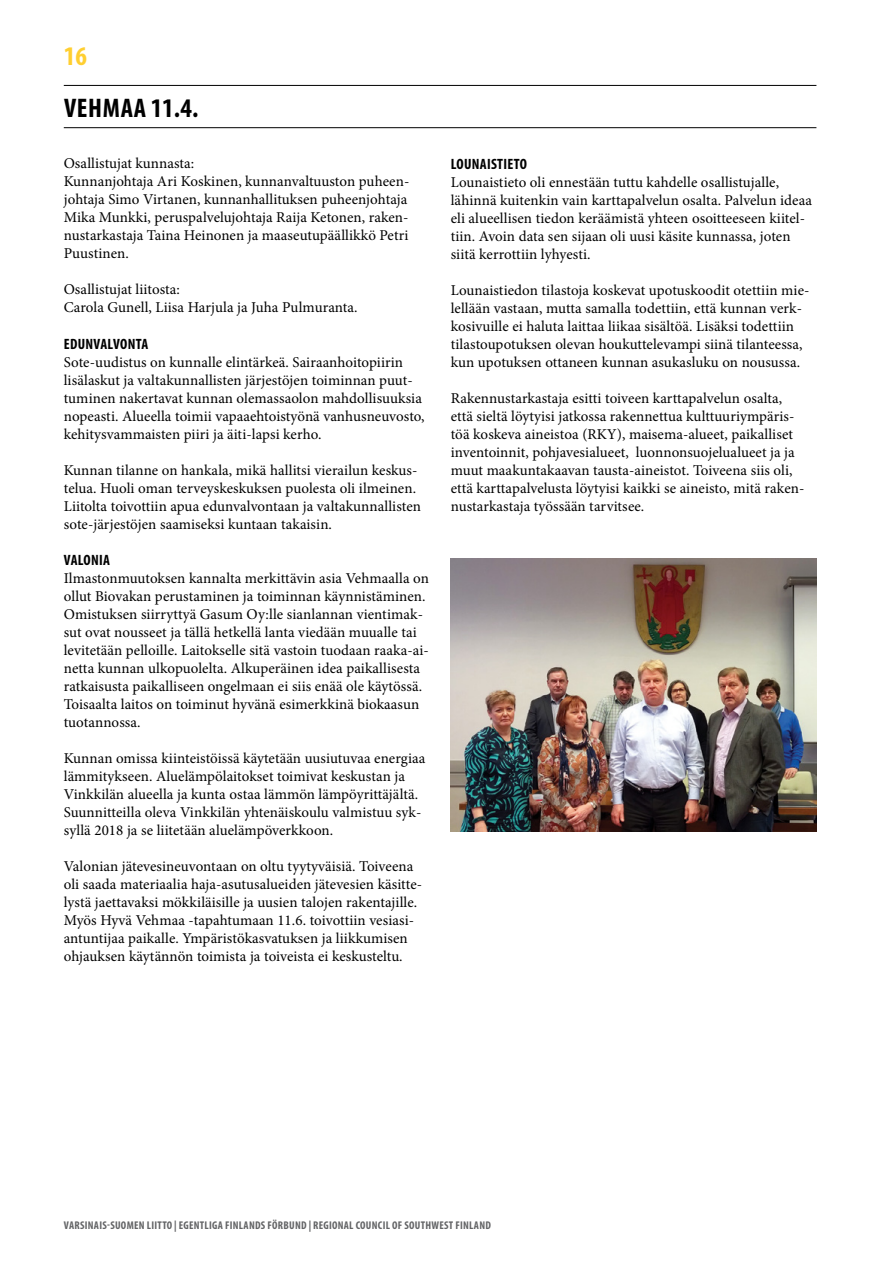
<style>
.page{position:relative;width:893px;height:1263px;background:#fff}
.page>*{position:absolute;margin:0;border:0;box-sizing:border-box;transform-origin:0 0}
.t1{font:700 condensed 27px "Myriad Pro";letter-spacing:.025em;color:#000}
.t2{font:700 condensed 27px "Myriad Pro";color:#ffcf31}
.t3{font:15px/18px "Minion Pro";letter-spacing:.005em;color:#000}
.t4{font:700 condensed 15px "Myriad Pro";letter-spacing:.02em;color:#000}
.t5{font:700 condensed 11.25px "Myriad Pro";letter-spacing:.025em;color:#636466}
</style>
<div class="page">
<hr style="left:64px;top:85px;width:752px;height:1px;background:#000">
<hr style="left:64px;top:127px;width:752px;height:1px;background:#000">
<img style="left:451px;top:558px;width:365px;height:273px">
<h1 class="t2" style="left:64px;top:39px;width:25px">16</h1>
<h1 class="t1" style="left:64px;top:91px;width:136px">VEHMAA 11.4.</h1>
<p class="t3" style="left:64px;top:155px;width:347px">Osallistujat kunnasta:<br>Kunnanjohtaja Ari Koskinen, kunnanvaltuuston puheen&shy;johtaja Simo Virtanen, kunnanhallituksen puheenjohtaja Mika Munkki, peruspalvelujohtaja Raija Ketonen, raken&shy;nustarkastaja Taina Heinonen ja maaseutupäällikkö Petri Puustinen.</p>
<p class="t3" style="left:64px;top:281px;width:295px">Osallistujat liitosta:<br>Carola Gunell, Liisa Harjula ja Juha Pulmuranta.</p>
<p class="t4" style="left:64px;top:334px;width:86px">EDUNVALVONTA</p>
<p class="t3" style="left:64px;top:353px;width:362px">Sote-uudistus on kunnalle elintärkeä. Sairaanhoitopiirin lisälaskut ja valtakunnallisten järjestöjen toiminnan puut&shy;tuminen nakertavat kunnan olemassaolon mahdollisuuksia nopeasti. Alueella toimii vapaaehtoistyönä vanhusneuvosto, kehitysvammaisten piiri ja äiti-lapsi kerho.</p>
<p class="t3" style="left:64px;top:461px;width:359px">Kunnan tilanne on hankala, mikä hallitsi vierailun keskus&shy;telua. Huoli oman terveyskeskuksen puolesta oli ilmeinen.<br>Liitolta toivottiin apua edunvalvontaan ja valtakunnallisten sote-järjestöjen saamiseksi kuntaan takaisin.</p>
<p class="t4" style="left:64px;top:550px;width:48px">VALONIA</p>
<p class="t3" style="left:64px;top:569px;width:367px">Ilmastonmuutoksen kannalta merkittävin asia Vehmaalla on ollut Biovakan perustaminen ja toiminnan käynnistäminen.<br>Omistuksen siirryttyä Gasum Oy:lle sianlannan vientimak&shy;sut ovat nousseet ja tällä hetkellä lanta viedään muualle tai levitetään pelloille. Laitokselle sitä vastoin tuodaan raaka-ai&shy;netta kunnan ulkopuolelta. Alkuperäinen idea paikallisesta ratkaisusta paikalliseen ongelmaan ei siis enää ole käytössä.<br>Toisaalta laitos on toiminut hyvänä esimerkkinä biokaasun tuotannossa.</p>
<p class="t3" style="left:64px;top:749px;width:363px">Kunnan omissa kiinteistöissä käytetään uusiutuvaa energiaa lämmitykseen. Aluelämpölaitokset toimivat keskustan ja Vinkkilän alueella ja kunta ostaa lämmön lämpöyrittäjältä.<br>Suunnitteilla oleva Vinkkilän yhtenäiskoulu valmistuu syk&shy;syllä 2018 ja se liitetään aluelämpöverkkoon.</p>
<p class="t3" style="left:64px;top:857px;width:360px">Valonian jätevesineuvontaan on oltu tyytyväisiä. Toiveena oli saada materiaalia haja-asutusalueiden jätevesien käsitte&shy;lystä jaettavaksi mökkiläisille ja uusien talojen rakentajille.<br>Myös Hyvä Vehmaa -tapahtumaan 11.6. toivottiin vesiasi&shy;antuntijaa paikalle. Ympäristökasvatuksen ja liikkumisen ohjauksen käytännön toimista ja toiveista ei keskusteltu.</p>
<p class="t4" style="left:451px;top:154px;width:77px">LOUNAISTIETO</p>
<p class="t3" style="left:451px;top:173px;width:363px">Lounaistieto oli ennestään tuttu kahdelle osallistujalle, lähinnä kuitenkin vain karttapalvelun osalta. Palvelun ideaa eli alueellisen tiedon keräämistä yhteen osoitteeseen kiitel&shy;tiin. Avoin data sen sijaan oli uusi käsite kunnassa, joten siitä kerrottiin lyhyesti.</p>
<p class="t3" style="left:451px;top:281px;width:360px">Lounaistiedon tilastoja koskevat upotuskoodit otettiin mie&shy;lellään vastaan, mutta samalla todettiin, että kunnan verk&shy;kosivuille ei haluta laittaa liikaa sisältöä. Lisäksi todettiin tilastoupotuksen olevan houkuttelevampi siinä tilanteessa, kun upotuksen ottaneen kunnan asukasluku on nousussa.</p>
<p class="t3" style="left:451px;top:389px;width:355px">Rakennustarkastaja esitti toiveen karttapalvelun osalta, että sieltä löytyisi jatkossa rakennettua kulttuuriympäris&shy;töä koskeva aineistoa (RKY), maisema-alueet, paikalliset inventoinnit, pohjavesialueet, luonnonsuojelualueet ja ja muut maakuntakaavan tausta-aineistot. Toiveena siis oli, että karttapalvelusta löytyisi kaikki se aineisto, mitä raken&shy;nustarkastaja työssään tarvitsee.</p>
<p class="t5" style="left:64px;top:1218px;width:429px">VARSINAIS-SUOMEN LIITTO | EGENTLIGA FINLANDS FÖRBUND | REGIONAL COUNCIL OF SOUTHWEST FINLAND</p>
</div>
